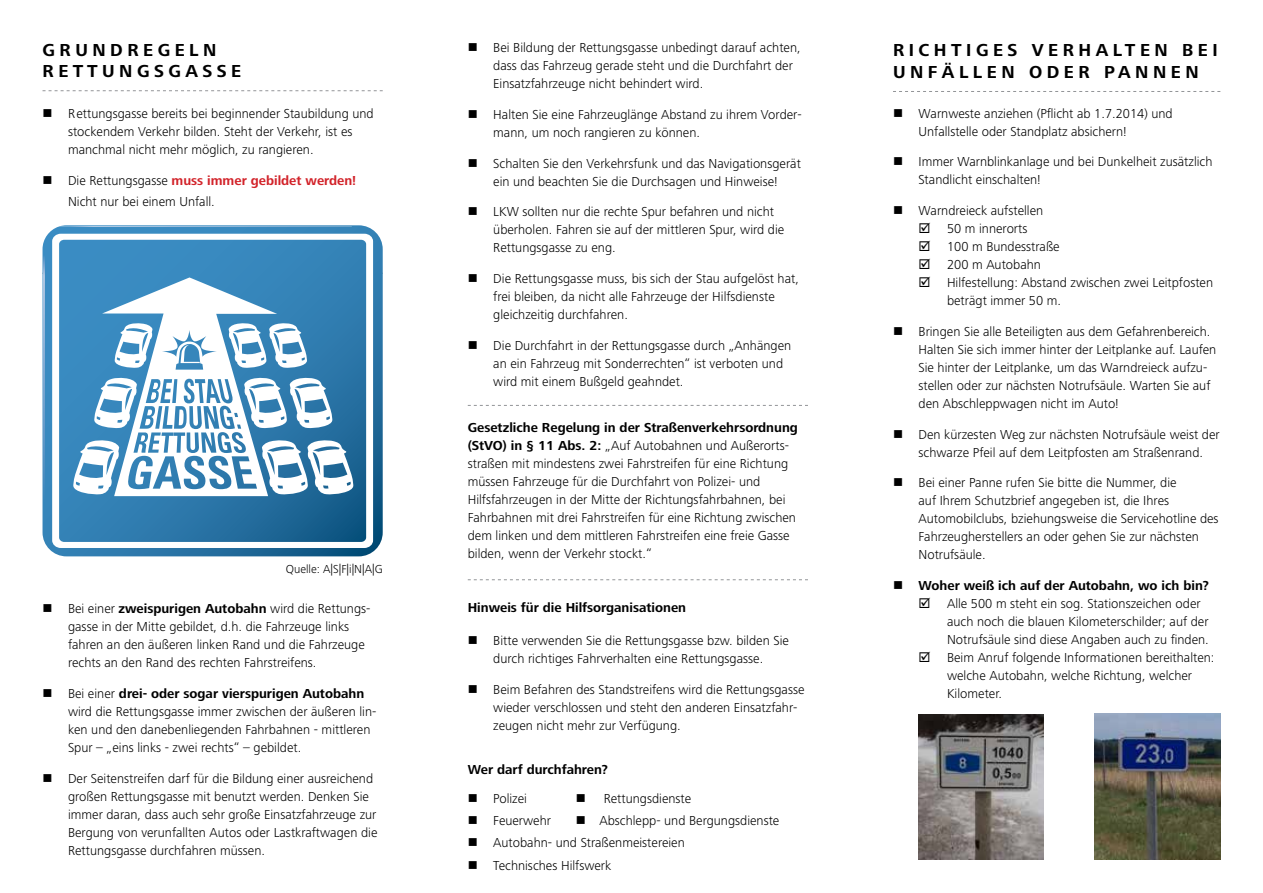
<style>
.page{position:relative;width:1263px;height:893px;background:#fff}
.page>*{position:absolute;margin:0;border:0;box-sizing:border-box;transform-origin:0 0}
.t1{font:700 18px "Frutiger Next LT";letter-spacing:.25em;color:#000}
.t2{font:300 13.5px/18px "Frutiger Next LT";color:#000}
.t3{font:700 13.5px "Frutiger Next LT";color:#000}
.t4{font:300 12px "Frutiger Next LT";color:#000}
.s1{font-weight:700;color:#d2232a}
.s2{font-weight:700}
</style>
<div class="page">
<svg style="left:43px;top:90px;width:340px;height:1px"></svg>
<svg style="left:893px;top:91px;width:327px;height:1px"></svg>
<svg style="left:43px;top:225px;width:340px;height:331px"></svg>
<img style="left:44px;top:246px;width:1px;height:255px">
<img style="left:59px;top:226px;width:292px;height:1px">
<svg style="left:52px;top:234px;width:321px;height:314px"></svg>
<svg style="left:43px;top:273px;width:340px;height:223px"></svg>
<img style="left:918px;top:714px;width:126px;height:145px">
<img style="left:1094px;top:714px;width:126px;height:146px">
<svg style="left:468px;top:405px;width:340px;height:1px"></svg>
<svg style="left:468px;top:579px;width:340px;height:1px"></svg>
<h1 class="t1" style="left:43px;top:40px;width:17px">Grun</h1>
<h1 class="t1" style="left:110px;top:40px;width:79px">dre geln</h1>
<h1 class="t1" style="left:43px;top:61px;width:32px">Rettun</h1>
<h1 class="t1" style="left:137px;top:61px;width:79px">gsgasse</h1>
<p class="t2" style="left:68px;top:104px;width:307px">Rettungsgasse bereits bei beginnender Staubildung und stockendem Verkehr bilden. Steht der Verkehr, ist es manchmal nicht mehr möglich, zu rangieren.</p>
<p class="t2" style="left:68px;top:170px;width:290px;line-height:21px">Die Rettungsgasse <span class="s1">muss immer gebildet werden!<br></span>Nicht nur bei einem Unfall.</p>
<p class="t4" style="left:286px;top:562px;width:98px">Quelle: A|S|F|i|N|A|G</p>
<p class="t2" style="left:68px;top:600px;width:304px">Bei einer <span class="s2">zweispurigen Autobahn</span> wird die Rettungs&shy;gasse in der Mitte gebildet, d.h. die Fahrzeuge links fahren an den äußeren linken Rand und die Fahrzeuge rechts an den Rand des rechten Fahrstreifens.</p>
<p class="t2" style="left:68px;top:684px;width:310px">Bei einer <span class="s2">drei- oder sogar vierspurigen Autobahn </span>wird die Rettungsgasse immer zwischen der äußeren lin&shy;ken und den danebenliegenden Fahrbahnen - mittleren Spur – „eins links - zwei rechts“ – gebildet.</p>
<p class="t2" style="left:68px;top:769px;width:311px">Der Seitenstreifen darf für die Bildung einer ausreichend großen Rettungsgasse mit benutzt werden. Denken Sie immer daran, dass auch sehr große Einsatzfahrzeuge zur Bergung von verunfallten Autos oder Lastkraftwagen die Rettungsgasse durchfahren müssen.</p>
<p class="t2" style="left:493px;top:39px;width:309px">Bei Bildung der Rettungsgasse unbedingt darauf achten, dass das Fahrzeug gerade steht und die Durchfahrt der<br>Einsatzfahrzeuge nicht behindert wird.</p>
<p class="t2" style="left:493px;top:105px;width:310px">Halten Sie eine Fahrzeuglänge Abstand zu ihrem Vorder&shy;mann, um noch rangieren zu können.</p>
<p class="t2" style="left:493px;top:154px;width:309px">Schalten Sie den Verkehrsfunk und das Navigationsgerät ein und beachten Sie die Durchsagen und Hinweise!</p>
<p class="t2" style="left:493px;top:203px;width:292px">LKW sollten nur die rechte Spur befahren und nicht überholen. Fahren sie auf der mittleren Spur, wird die<br>Rettungsgasse zu eng.</p>
<p class="t2" style="left:493px;top:270px;width:307px">Die Rettungsgasse muss, bis sich der Stau aufgelöst hat, frei bleiben, da nicht alle Fahrzeuge der Hilfsdienste gleichzeitig durchfahren.</p>
<p class="t2" style="left:493px;top:336px;width:300px">Die Durchfahrt in der Rettungsgasse durch „Anhängen an ein Fahrzeug mit Sonderrechten“ ist verboten und wird mit einem Bußgeld geahndet.</p>
<p class="t2" style="left:468px;top:418px;width:332px"><span class="s2">Gesetzliche Regelung in der Straßenverkehrsordnung (StVO) in § 11 Abs. 2:</span> „Auf Autobahnen und Außerorts&shy;straßen mit mindestens zwei Fahrstreifen für eine Richtung müssen Fahrzeuge für die Durchfahrt von Polizei- und Hilfsfahrzeugen in der Mitte der Richtungsfahrbahnen, bei Fahrbahnen mit drei Fahrstreifen für eine Richtung zwischen dem linken und dem mittleren Fahrstreifen eine freie Gasse bilden, wenn der Verkehr stockt.“</p>
<p class="t3" style="left:468px;top:600px;width:220px">Hinweis für die Hilfsorganisationen</p>
<p class="t2" style="left:493px;top:632px;width:297px">Bitte verwenden Sie die Rettungsgasse bzw. bilden Sie durch richtiges Fahrverhalten eine Rettungsgasse.</p>
<p class="t2" style="left:493px;top:680px;width:313px">Beim Befahren des Standstreifens wird die Rettungsgasse wieder verschlossen und steht den anderen Einsatzfahr&shy;zeugen nicht mehr zur Verfügung.</p>
<p class="t3" style="left:468px;top:762px;width:142px">Wer darf durchfahren?</p>
<p class="t2" style="left:493px;top:789px;width:35px">Polizei</p>
<p class="t2" style="left:576px;top:789px;width:117px">■ Rettungsdienste</p>
<p class="t2" style="left:493px;top:812px;width:59px">Feuerwehr</p>
<p class="t2" style="left:493px;top:810px;width:288px;line-height:22.2px;text-indent:82px">■ Abschlepp- und Bergungsdienste<br>Autobahn- und Straßenmeistereien<br>Technisches Hilfswerk</p>
<h1 class="t1" style="left:893px;top:40px;width:54px">Ri chti</h1>
<h1 class="t1" style="left:976px;top:40px;width:30px">ges</h1>
<h1 class="t1" style="left:1032px;top:40px;width:31px">V erh</h1>
<h1 class="t1" style="left:1096px;top:40px;width:32px">a lten</h1>
<h1 class="t1" style="left:1182px;top:40px;width:12px">bei</h1>
<h1 class="t1" style="left:893px;top:62px;width:81px">Un fällen</h1>
<h1 class="t1" style="left:1029px;top:62px;width:48px">oder</h1>
<h1 class="t1" style="left:1104px;top:62px;width:47px">Panne</h1>
<h1 class="t1" style="left:1185px;top:62px;width:15px">N</h1>
<p class="t2" style="left:918px;top:104px;width:256px">Warnweste anziehen (Pflicht ab 1.7.2014) und<br>Unfallstelle oder Standplatz absichern!</p>
<p class="t2" style="left:918px;top:153px;width:295px">Immer Warnblinkanlage und bei Dunkelheit zusätzlich<br>Standlicht einschalten!</p>
<p class="t2" style="left:918px;top:202px;width:126px">Warndreieck aufstellen</p>
<p class="t2" style="left:918px;top:220px;width:110px">☑ 50 m innerorts</p>
<p class="t2" style="left:918px;top:238px;width:143px">☑ 100 m Bundesstraße</p>
<p class="t2" style="left:918px;top:256px;width:124px">☑ 200 m Autobahn</p>
<p class="t2" style="left:947px;top:274px;width:268px;text-indent:-28px">☑ Hilfestellung: Abstand zwischen zwei Leitpfosten beträgt immer 50 m.</p>
<p class="t2" style="left:918px;top:322px;width:299px">Bringen Sie alle Beteiligten aus dem Gefahrenbereich.<br>Halten Sie sich immer hinter der Leitplanke auf. Laufen Sie hinter der Leitplanke, um das Warndreieck aufzu&shy;stellen oder zur nächsten Notrufsäule. Warten Sie auf den Abschleppwagen nicht im Auto!</p>
<p class="t2" style="left:918px;top:425px;width:303px">Den kürzesten Weg zur nächsten Notrufsäule weist der schwarze Pfeil auf dem Leitpfosten am Straßenrand.</p>
<p class="t2" style="left:918px;top:474px;width:302px">Bei einer Panne rufen Sie bitte die Nummer, die<br>auf Ihrem Schutzbrief angegeben ist, die Ihres Automobilclubs, bziehungsweise die Servicehotline des Fahrzeugherstellers an oder gehen Sie zur nächsten Notrufsäule.</p>
<p class="t3" style="left:918px;top:578px;width:292px">Woher weiß ich auf der Autobahn, wo ich bin?</p>
<p class="t2" style="left:947px;top:595px;width:263px;text-indent:-28px">☑ Alle 500 m steht ein sog. Stationszeichen oder auch noch die blauen Kilometerschilder; auf der<br>Notrufsäule sind diese Angaben auch zu finden.</p>
<p class="t2" style="left:947px;top:649px;width:269px;text-indent:-28px">☑ Beim Anruf folgende Informationen bereithalten: welche Autobahn, welche Richtung, welcher<br>Kilometer.</p>
</div>
